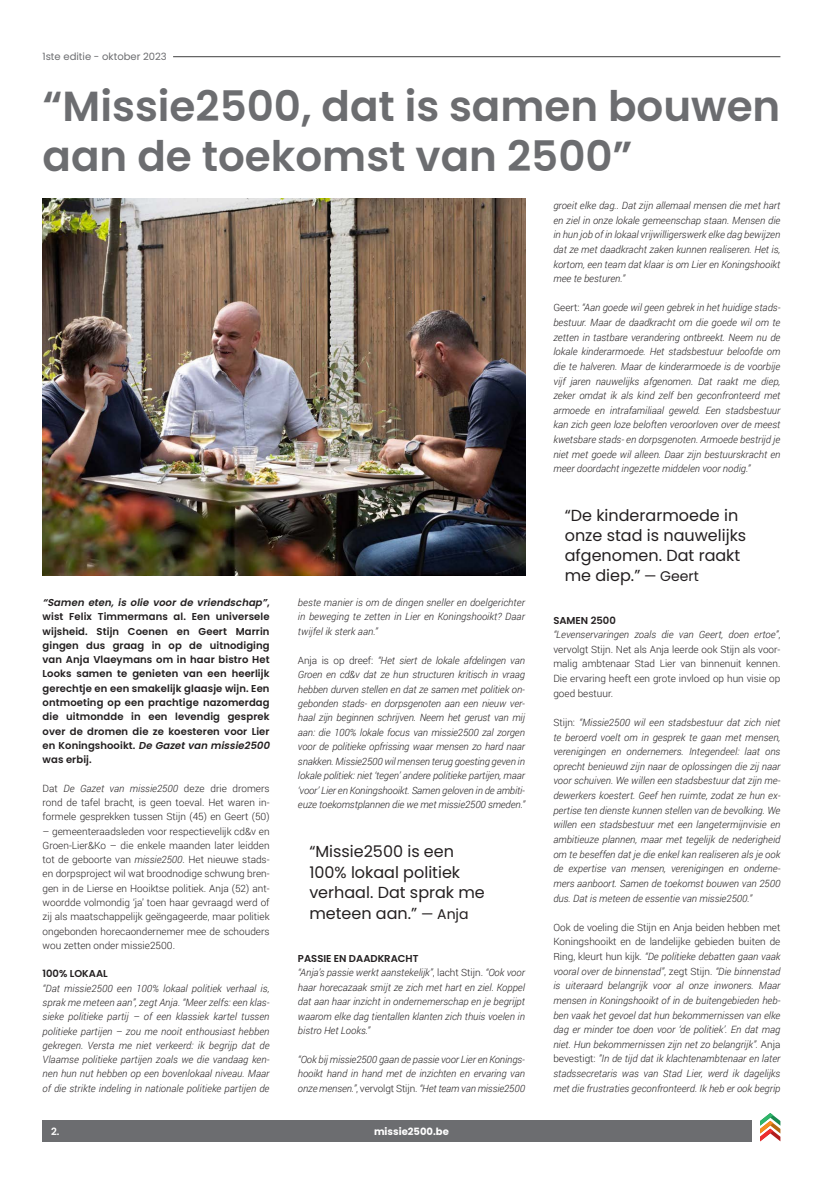
<style>
.page{position:relative;width:823px;height:1191px;background:#fff}
.page>*{position:absolute;margin:0;border:0;box-sizing:border-box;transform-origin:0 0}
.t1{font:600 42px/50.4px "Poppins";color:#6c6d70}
.t2{font:16px/20.1px "Poppins";color:#231f20}
.t3{font:italic 300 10px/14.6px "Roboto";color:#231f20;text-align:justify}
.t4{font:300 10px/14.3px "Roboto";color:#231f20;text-align:justify}
.t5{font:600 10px/14.3px "Poppins";letter-spacing:.01em;color:#231f20}
.t6{font:10px "Poppins";color:#6c6d70}
.t7{font:700 10px "Poppins";color:#fff}
.t8{font:600 10px "Poppins";color:#fff}
.s1{font-style:italic}
.s2{font-style:normal}
.s3{font-size:14px}
</style>
<div class="page">
<img style="left:43px;top:198px;width:481px;height:377px">
<div style="left:43px;top:1120px;width:708px;height:21px;background:#6c6d70"></div>
<svg style="left:760px;top:1113px;width:20px;height:28px"></svg>
<hr style="left:173px;top:56px;width:607px;height:1px;background:#3e3e3f">
<p class="t6" style="left:43px;top:51px;width:126px">1ste editie - oktober 2023</p>
<p class="t1" style="left:43px;top:81px;width:739px">“Missie2500, dat is samen bouwen aan de toekomst van 2500”</p>
<p class="t5" style="left:43px;top:595px;width:231px"><span class="s1">“Samen eten, is olie voor de vriendschap”</span>, wist Felix Timmermans al. Een universele wijsheid. Stijn Coenen en Geert Marrin gingen dus graag in op de uitnodiging van Anja Vlaeymans om in haar bistro Het Looks samen te genieten van een heerlijk gerechtje en een smakelijk glaasje wijn. Een ontmoeting op een prachtige nazomerdag die uitmondde in een levendig gesprek over de dromen die ze koesteren voor Lier e n K o n i n g s h o o i kt . <span class="s1">De Gazetvan missie2500 </span>was erbij.</p>
<p class="t4" style="left:43px;top:780px;width:228px">Dat <span class="s1">De Gazet van missie2500</span> deze drie dromers rond de tafel bracht, is geen toeval. Het waren in&shy;formele gesprekken tussen Stijn (45) en Geert (50)</p>
<p class="t4" style="left:43px;top:823px;width:228px">– gemeenteraadsleden voor respectievelijk cd&amp;v en Groen-Lier&amp;Ko – die enkele maanden later leidden tot de geboorte van <span class="s1">missie2500</span>. Het nieuwe stads&shy;en dorpsproject wil wat broodnodige schwung bren&shy;gen in de Lierse en Hooiktse politiek. Anja (52) ant&shy;woordde volmondig ‘ja’ toen haar gevraagd werd of zij als maatschappelijk geëngageerde, maar politiek ongebonden horecaondernemer mee de schouders wou zetten onder missie2500.</p>
<p class="t5" style="left:43px;top:966px;width:67px">100% LOKAAL</p>
<p class="t3" style="left:43px;top:980px;width:228px;line-height:14.3px">“Dat missie2500 een 100% lokaal politiek verhaal is, sprak me meteen aan”, zegt Anja. “Meer zelfs: een klas&shy;sieke politieke partij – of een klassiek kartel tussen politieke partijen – zou me nooit enthousiast hebben gekregen. Versta me niet verkeerd: ik begrijp dat de Vlaamse politieke partijen zoals we die vandaag ken&shy;nen hun nut hebben op een bovenlokaal niveau. Maar of die strikte indeling in nationale politieke partijen de</p>
<p class="t3" style="left:298px;top:595px;width:228px">beste manier is om de dingen sneller en doelgerichter in beweging te zetten in Lier en Koningshooikt? Daar twijfel ik sterk aan.”</p>
<p class="t3" style="left:298px;top:652px;width:228px"><span class="s2">Anja is op dreef:</span> “Het siert de lokale afdelingen van Groen en cd&amp;v dat ze hun structuren kritisch in vraag hebben durven stellen en dat ze samen met politiek on&shy;gebonden stads- en dorpsgenoten aan een nieuw ver&shy;haal zijn beginnen schrijven. Neem het gerust van mij aan: die 100% lokale focus van missie2500 zal zorgen voor de politieke opfrissing waar mensen zo hard naar snakken. Missie2500 wil mensen terug goesting geven in lokale politiek: niet ‘tegen’ andere politieke partijen, maar ‘voor’ Lier en Koningshooikt. Samen geloven in de ambiti&shy;euze toekomstplannen die we met missie2500 smeden.”</p>
<p class="t2" style="left:309px;top:841px;width:146px">“Missie2500 is een</p>
<p class="t2" style="left:309px;top:862px;width:177px;line-height:20.4px">100% lokaal politiek verhaal. Dat sprak me meteen aan.” <span class="s3">— Anja</span></p>
<p class="t5" style="left:298px;top:951px;width:122px">PASSIE EN DAADKRACHT</p>
<p class="t3" style="left:298px;top:965px;width:228px">“Anja’s passie werkt aanstekelijk”<span class="s2">, lacht Stijn.</span> “Ook voor haar horecazaak smijt ze zich met hart en ziel. Koppel dat aan haar inzicht in ondernemerschap en je begrijpt waarom elke dag tientallen klanten zich thuis voelen in bistro Het Looks.”</p>
<p class="t3" style="left:298px;top:1051px;width:228px">“Ook bij missie2500 gaan de passie voor Lier en Konings&shy;hooikt hand in hand met de inzichten en ervaring van onze mensen.”<span class="s2">, vervolgt Stijn.</span> “Het team van missie2500</p>
<p class="t8" style="left:51px;top:1125px;width:10px">2.</p>
<p class="t7" style="left:374px;top:1125px;width:76px">missie2500.be</p>
<p class="t3" style="left:553px;top:198px;width:228px">groeit elke dag.. Dat zijn allemaal mensen die met hart en ziel in onze lokale gemeenschap staan. Mensen die in hun job of in lokaal vrijwilligerswerk elke dag bewijzen dat ze met daadkracht zaken kunnen realiseren. Het is, kortom, een team dat klaar is om Lier en Koningshooikt mee te besturen.”</p>
<p class="t3" style="left:553px;top:300px;width:228px"><span class="s2">Geert:</span> “Aan goede wil geen gebrek in het huidige stads&shy;bestuur. Maar de daadkracht om die goede wil om te zetten in tastbare verandering ontbreekt. Neem nu de lokale kinderarmoede. Het stadsbestuur beloofde om die te halveren. Maar de kinderarmoede is de voorbije vijf jaren nauwelijks afgenomen. Dat raakt me diep, zeker omdat ik als kind zelf ben geconfronteerd met armoede en intrafamiliaal geweld. Een stadsbestuur kan zich geen loze beloften veroorloven over de meest kwetsbare stads- en dorpsgenoten. Armoede bestrijd je niet met goede wil alleen. Daar zijn bestuurskracht en meer doordacht ingezette middelen voor nodig.”</p>
<p class="t2" style="left:564px;top:505px;width:183px">“De kinderarmoede in onze stad is nauwelijks afgenomen. Dat raakt me diep.” <span class="s3">— Geert</span></p>
<p class="t5" style="left:553px;top:613px;width:64px">SAMEN 2500</p>
<p class="t4" style="left:553px;top:627px;width:228px;line-height:14.6px"><span class="s1">“Levenservaringen zoals die van Geert, doen ertoe”</span>, vervolgt Stijn. Net als Anja leerde ook Stijn als voor&shy;malig ambtenaar Stad Lier van binnenuit kennen.<br>Die ervaring heeft een grote invloed op hun visie op goed bestuur.</p>
<p class="t3" style="left:553px;top:715px;width:228px"><span class="s2">Stijn:</span> “Missie2500 wil een stadsbestuur dat zich niet te beroerd voelt om in gesprek te gaan met mensen, verenigingen en ondernemers. Integendeel: laat ons oprecht benieuwd zijn naar de oplossingen die zij naar voor schuiven. We willen een stadsbestuur dat zijn me&shy;dewerkers koestert. Geef hen ruimte, zodat ze hun ex&shy;pertise ten dienste kunnen stellen van de bevolking. We willen een stadsbestuur met een langetermijnvisie en ambitieuze plannen, maar met tegelijk de nederigheid om te beseffen dat je die enkel kan realiseren als je ook de expertise van mensen, verenigingen en onderne&shy;mers aanboort. Samen de toekomst bouwen van 2500 dus. Dat is meteen de essentie van missie2500.”</p>
<p class="t3" style="left:553px;top:919px;width:228px"><span class="s2">Ook de voeling die Stijn en Anja beiden hebben met Koningshooikt en de landelijke gebieden buiten de Ring, kleurt hun kijk.</span> “De politieke debatten gaan vaak vooral over de binnenstad”<span class="s2">, zegt Stijn.</span> “Die binnenstad is uiteraard belangrijk voor al onze inwoners. Maar mensen in Koningshooikt of in de buitengebieden heb&shy;ben vaak het gevoel dat hun bekommernissen van elke dag er minder toe doen voor ‘de politiek’. En dat mag niet. Hun bekommernissen zijn net zo belangrijk”. <span class="s2">Anja bevestigt:</span> ”In de tijd dat ik klachtenambtenaar en later stadssecretaris was van Stad Lier, werd ik dagelijks met die frustraties geconfronteerd. Ik heb er ook begrip</p>
</div>
